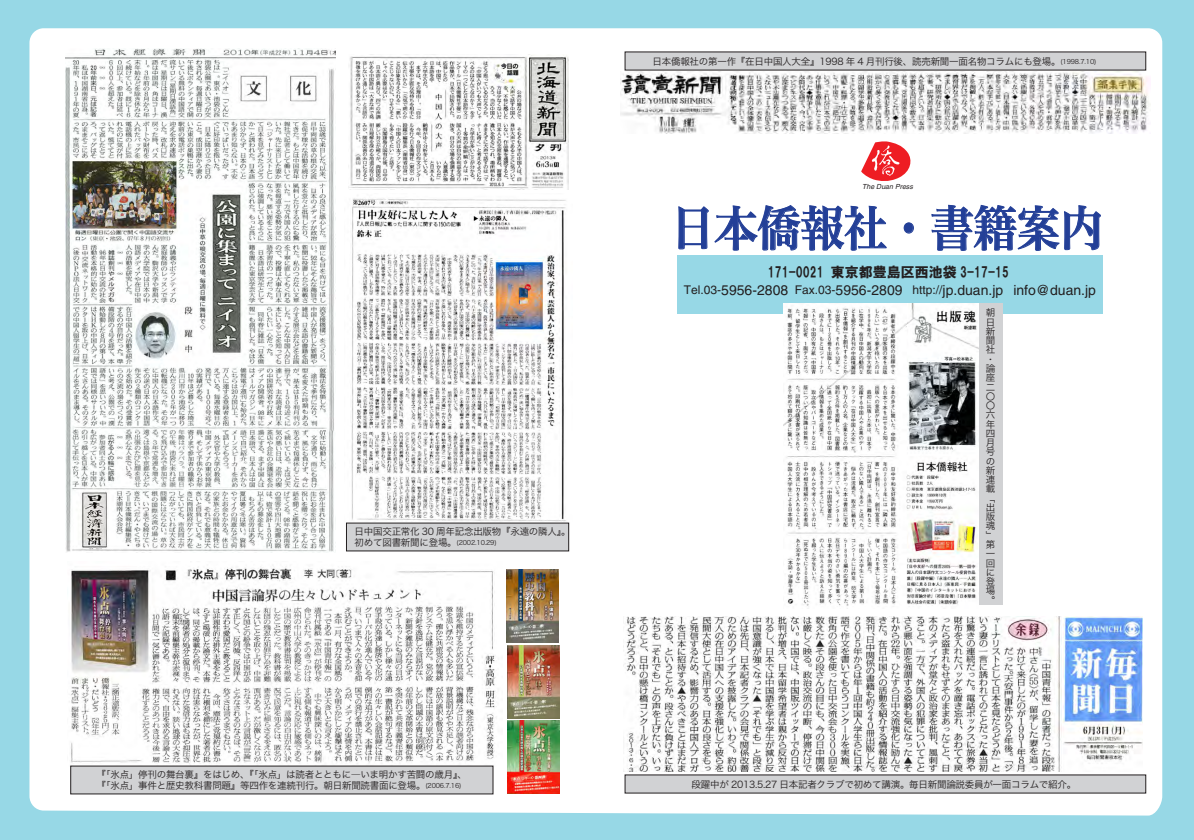
<style>
.page{position:relative;width:1194px;height:840px;background:#97d8e6}
.page>*{position:absolute;margin:0;border:0;box-sizing:border-box;transform-origin:0 0}
.t1{font:48px "Hira Min Pro W6";color:#233f97;scale:.9 1}
.t2{font:14px "Helvetica";color:#231f20}
.t3{font:14px "HG Soei Kakugothic UB";color:#231f20}
.t4{font:9.5px/9.3px "Hira Kaku Pro W3";letter-spacing:-.025em;color:#231f20}
.t5{font:italic 7px "Helvetica";color:#231f20}
.t6{font:6.5px "Hira Kaku Pro W3";letter-spacing:-.025em;color:#231f20}
.s1{font-size:9.5px}
.s2{font-size:6.5px}
.s3{font-size:12px}
</style>
<div class="page">
<div style="left:29px;top:28px;width:1133px;height:788px;background:#fff"></div>
<img style="left:621px;top:72px;width:529px;height:61px">
<img style="left:623px;top:616px;width:519px;height:155px">
<img style="left:65px;top:48px;width:270px;height:505px">
<img style="left:67px;top:561px;width:435px;height:205px">
<img style="left:348px;top:54px;width:221px;height:135px">
<img style="left:345px;top:194px;width:227px;height:332px">
<svg style="left:861px;top:141px;width:52px;height:42px"></svg>
<div style="left:625px;top:52px;width:521px;height:18px;background:#d1d2d4"></div>
<div style="left:625px;top:775px;width:521px;height:18px;background:#d1d2d4"></div>
<div style="left:346px;top:523px;width:223px;height:28px;background:#d1d2d4"></div>
<div style="left:71px;top:766px;width:422px;height:28px;background:#d1d2d4"></div>
<div style="left:677px;top:255px;width:425px;height:59px;background:#97d8e6"></div>
<img style="left:784px;top:303px;width:196px;height:306px">
<svg style="left:678px;top:205px;width:208px;height:50px"></svg>
<div style="left:904px;top:223px;width:9px;height:10px;border:1px solid #233f97;border-radius:50%"></div>
<svg style="left:931px;top:205px;width:170px;height:46px"></svg>
<div style="left:979px;top:303px;width:23px;height:302px;background:#d1d2d4"></div>
<img style="left:507px;top:721px;width:52px;height:73px">
<img style="left:507px;top:645px;width:52px;height:73px">
<img style="left:506px;top:570px;width:53px;height:73px">
<p class="t4" style="left:355px;top:526px;width:218px">日中国交正常化 30 周年記念出版物『永遠の隣人』。</p>
<p class="t6" style="left:355px;top:536px;width:144px"><span class="s1">初めて図書新聞に登場。</span>(2002.10.29)</p>
<p class="t4" style="left:97px;top:768px;width:372px;line-height:11px">『「氷点」停刊の舞台裏』をはじめ、『「氷点」は読者とともに―いま明かす苦闘の歳月』、『「氷点」事件と歴史教科書問題』等四作を連続刊行。朝日新聞読書面に登場。<span class="s2">(2006.7.16)</span></p>
<p class="t4" style="left:652px;top:56px;width:445px">日本僑報社の第一作『在日中国人大全』1998 年 4 月刊行後、読売新聞一面名物コラムにも登場。<span class="s2">(1998.7.10)</span></p>
<p class="t5" style="left:862px;top:183px;width:52px">The Duan Press</p>
<h1 class="t1" style="left:671px;top:186px;width:482px">日本僑報社・書籍案内</h1>
<h2 class="t3" style="left:767px;top:265px;width:243px">171-0021 東京都豊島区西池袋 3-17-15</h2>
<h2 class="t2" style="left:684px;top:282px;width:414px"><span class="s3">Tel.03-</span>5956-2808 <span class="s3">Fax.03-</span>5956-2809 <span class="s3">http://</span>jp.duan.jp info@duan.jp</h2>
<p class="t4" style="left:986px;top:308px;width:11px">朝日新聞社・論座二〇〇六年四月号の新連載「出版魂」第一回に登場。</p>
<p class="t4" style="left:691px;top:779px;width:386px">段躍中が 2013.5.27 日本記者クラブで初めて講演。毎日新聞論説委員が一面コラムで紹介。</p>
</div>
